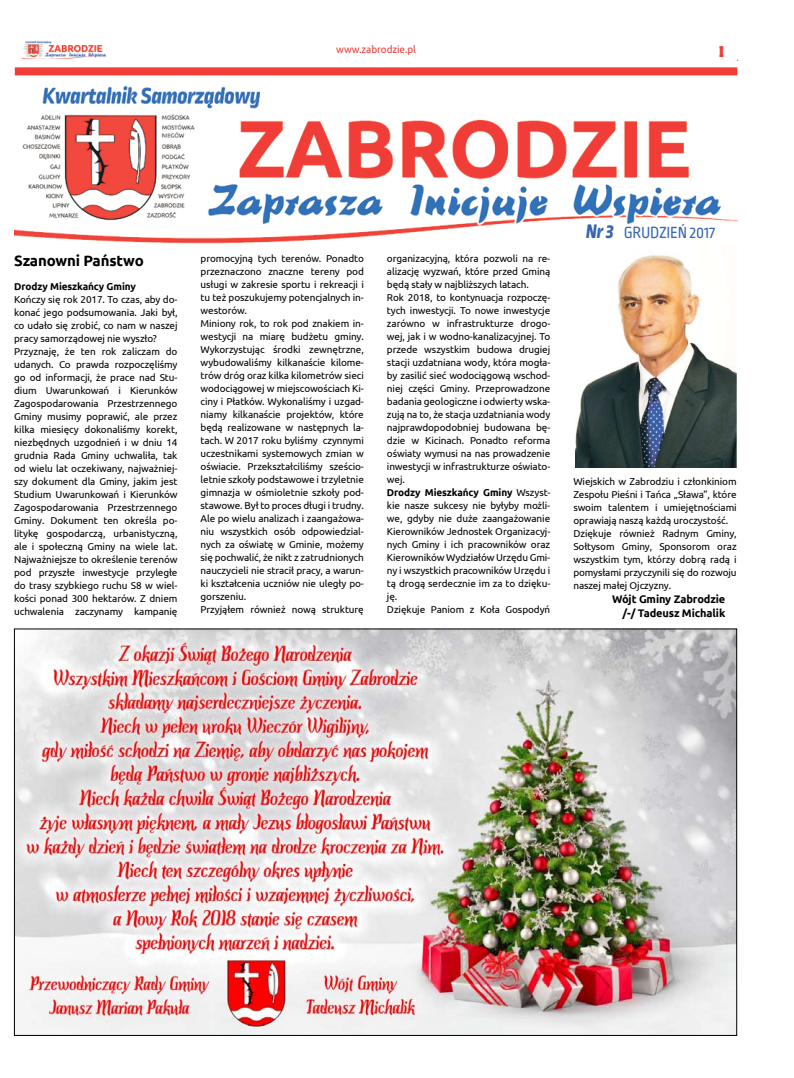
<style>
.page{position:relative;width:794px;height:1078px;background:#fff}
.page>*{position:absolute;margin:0;border:0;box-sizing:border-box;transform-origin:0 0}
.t1{font:17px "Ropa Soft Pro";letter-spacing:-.01em;color:#3866af;scale:.95 1}
.t2{font:700 15px "Ubuntu";letter-spacing:-.01em;color:#000}
.t3{font:700 12.6px "Aardvark";color:#f13d37;scale:.95 1}
.t4{font:700 11px/14px "Ubuntu";letter-spacing:-.01em;color:#000;text-align:right}
.t5{font:10.5px "Ubuntu";letter-spacing:-.01em;color:#f13d37;scale:.95 1}
.t6{font:10px/13px "Ubuntu";letter-spacing:-.01em;color:#000}
.t7{font:700 10px "Ubuntu";letter-spacing:-.01em;color:#000}
.s1{font-weight:700}
.s2{font-weight:800;font-style:italic;font-size:20.8px}
</style>
<div class="page">
<img style="left:22px;top:40px;width:86px;height:19px">
<img style="left:14px;top:86px;width:723px;height:158px">
<div style="left:15px;top:67px;width:722px;height:8px;background:#f13d37"></div>
<img style="left:575px;top:255px;width:161px;height:212px">
<img style="left:16px;top:630px;width:719px;height:403px">
<p class="t5" style="left:336px;top:43px;width:85px">www.zabrodzie.pl</p>
<p class="t3" style="left:719px;top:43px;width:7px">I</p>
<h2 class="t2" style="left:14px;top:251px;width:131px">Szanowni Państwo</h2>
<p class="t7" style="left:14px;top:280px;width:123px">Drodzy Mieszkańcy Gminy</p>
<p class="t6" style="left:14px;top:292px;width:165px">Kończy się rok 2017. To czas, aby do&shy;konać jego podsumowania. Jaki był, co udało się zrobić, co nam w naszej pracy samorządowej nie wyszło?<br>Przyznaję, że ten rok zaliczam do udanych. Co prawda rozpoczęliśmy go od informacji, że prace nad Stu&shy;dium Uwarunkowań i Kierunków Zagospodarowania Przestrzennego Gminy musimy poprawić, ale przez kilka miesięcy dokonaliśmy korekt, niezbędnych uzgodnień i w dniu 14 grudnia Rada Gminy uchwaliła, tak od wielu lat oczekiwany, najważniej&shy;szy dokument dla Gminy, jakim jest Studium Uwarunkowań i Kierunków Zagospodarowania Przestrzennego Gminy. Dokument ten określa po&shy;litykę gospodarczą, urbanistyczną, ale i społeczną Gminy na wiele lat.<br>Najważniejsze to określenie terenów pod przyszłe inwestycje przyległe do trasy szybkiego ruchu S8 w wiel&shy;kości ponad 300 hektarów. Z dniem uchwalenia zaczynamy kampanię</p>
<p class="t6" style="left:201px;top:251px;width:165px">promocyjną tych terenów. Ponadto przeznaczono znaczne tereny pod usługi w zakresie sportu i rekreacji i tu też poszukujemy potencjalnych in&shy;westorów.<br>Miniony rok, to rok pod znakiem in&shy;westycji na miarę budżetu gminy.<br>Wykorzystując środki zewnętrzne, wybudowaliśmy kilkanaście kilome&shy;trów dróg oraz kilka kilometrów sieci wodociągowej w miejscowościach Ki&shy;ciny i Płatków. Wykonaliśmy i uzgad&shy;niamy kilkanaście projektów, które będą realizowane w następnych la&shy;tach. W 2017 roku byliśmy czynnymi uczestnikami systemowych zmian w oświacie. Przekształciliśmy sześcio&shy;letnie szkoły podstawowe i trzyletnie gimnazja w ośmioletnie szkoły pod&shy;stawowe. Był to proces długi i trudny.<br>Ale po wielu analizach i zaangażowa&shy;niu wszystkich osób odpowiedzial&shy;nych za oświatę w Gminie, możemy się pochwalić, że nikt z zatrudnionych nauczycieli nie stracił pracy, a warun&shy;ki kształcenia uczniów nie uległy po&shy;gorszeniu.<br>Przyjąłem również nową strukturę</p>
<p class="t6" style="left:387px;top:251px;width:165px">organizacyjną, która pozwoli na re&shy;alizację wyzwań, które przed Gminą będą stały w najbliższych latach.<br>Rok 2018, to kontynuacja rozpoczę&shy;tych inwestycji. To nowe inwestycje zarówno w infrastrukturze drogo&shy;wej, jak i w wodno-kanalizacyjnej. To przede wszystkim budowa drugiej stacji uzdatniana wody, która mogła&shy;by zasilić sieć wodociągową wschod&shy;niej części Gminy. Przeprowadzone badania geologiczne i odwierty wska&shy;zują na to, że stacja uzdatniania wody najprawdopodobniej budowana bę&shy;dzie w Kicinach. Ponadto reforma oświaty wymusi na nas prowadzenie inwestycji w infrastrukturze oświato&shy;wej.<br><span class="s1">Drodzy Mieszkańcy Gminy</span> Wszyst&shy;kie nasze sukcesy nie byłyby możli&shy;we, gdyby nie duże zaangażowanie Kierowników Jednostek Organizacyj&shy;nych Gminy i ich pracowników oraz Kierowników Wydziałów Urzędu Gmi&shy;ny i wszystkich pracowników Urzędu i tą drogą serdecznie im za to dzięku&shy;ję.<br>Dziękuje Paniom z Koła Gospodyń</p>
<h1 class="t1" style="left:586px;top:223px;width:137px"><span class="s2">Nr 3</span> GRUDZIEŃ 2017</h1>
<p class="t6" style="left:573px;top:474px;width:165px">Wiejskich w Zabrodziu i członkiniom Zespołu Pieśni i Tańca „Sława”, które swoim talentem i umiejętnościami oprawiają naszą każdą uroczystość.<br>Dziękuje również Radnym Gminy, Sołtysom Gminy, Sponsorom oraz wszystkim tym, którzy dobrą radą i pomysłami przyczynili się do rozwoju naszej małej Ojczyzny.</p>
<p class="t4" style="left:612px;top:591px;width:115px">Wójt Gminy Zabrodzie /-/ Tadeusz Michalik</p>
</div>
